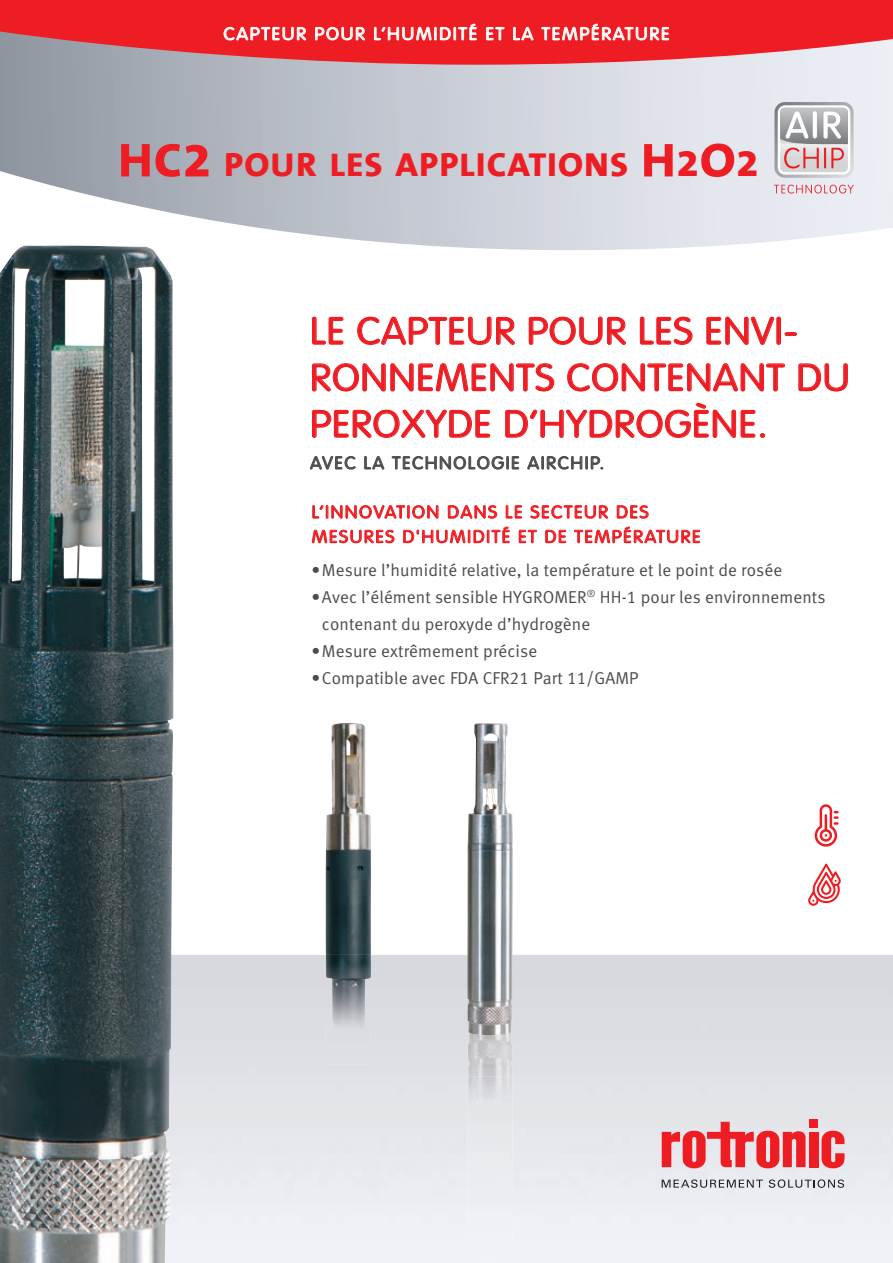
<style>
.page{position:relative;width:893px;height:1263px;background:#fff}
.page>*{position:absolute;margin:0;border:0;box-sizing:border-box;transform-origin:0 0}
.t1{font:300 37.65px/46.5px "VAG Rounded LT";letter-spacing:.02em;color:#ee1d23;scale:1.08 1}
.t2{font:800 33.6px "The Mix B8";letter-spacing:.03em;color:#ee1d23;scale:1.06 1}
.t3{font:300 17.4px/24.6px "VAG Rounded LT";letter-spacing:.09em;color:#ee1d23;scale:1.08 1}
.t4{font:300 17.4px "VAG Rounded LT";letter-spacing:.1em;color:#fff;scale:1.08 1}
.t5{font:300 17.4px "VAG Rounded LT";letter-spacing:.09em;color:#4b4c4d;scale:1.08 1}
.t6{font:17.25px/27px "Meta Normal LF";letter-spacing:.01em;color:#4b4c4d}
.s1{font-size:48px}
.s2{font-size:38.1px}
</style>
<div class="page">
<svg style="left:0;top:65px;width:893px;height:185px;background:#ccd0d7"></svg>
<svg style="left:0;top:0;width:893px;height:65px;background:#e43a41"></svg>
<img style="left:173px;top:955px;width:720px;height:308px">
<img style="left:467px;top:1035px;width:46px;height:228px">
<svg style="left:774px;top:185px;width:80px;height:8px"></svg>
<svg style="left:774px;top:102px;width:80px;height:76px"></svg>
<svg style="left:815px;top:804px;width:24px;height:43px"></svg>
<svg style="left:808px;top:864px;width:33px;height:42px"></svg>
<img style="left:0;top:246px;width:173px;height:1017px">
<img style="left:467px;top:723px;width:46px;height:312px">
<img style="left:326px;top:723px;width:45px;height:341px">
<div style="left:809px;top:1132px;width:9px;height:35px;background:#ee1d23"></div>
<svg style="left:822px;top:1131px;width:22px;height:37px"></svg>
<div style="left:809px;top:1119px;width:9px;height:9px;background:#ee1d23"></div>
<svg style="left:662px;top:1122px;width:143px;height:46px;background:#ea7e83"></svg>
<svg style="left:662px;top:1179px;width:101px;height:8px"></svg>
<svg style="left:769px;top:1179px;width:75px;height:8px"></svg>
<svg style="left:224px;top:26px;width:82px;height:15px"></svg>
<svg style="left:315px;top:27px;width:50px;height:14px"></svg>
<svg style="left:374px;top:21px;width:103px;height:24px;background:#f14a4f"></svg>
<svg style="left:486px;top:27px;width:19px;height:14px"></svg>
<svg style="left:513px;top:26px;width:21px;height:15px"></svg>
<svg style="left:541px;top:21px;width:128px;height:24px;background:#f14d52"></svg>
<svg style="left:312px;top:316px;width:32px;height:29px"></svg>
<svg style="left:357px;top:316px;width:158px;height:29px"></svg>
<svg style="left:528px;top:316px;width:98px;height:29px"></svg>
<svg style="left:639px;top:316px;width:54px;height:29px"></svg>
<svg style="left:706px;top:316px;width:69px;height:29px"></svg>
<div style="left:776px;top:317px;width:5px;height:28px;border:1px solid #ee1d23;border-radius:2px"></div>
<div style="left:785px;top:332px;width:12px;height:4px;border:1px solid #ee1d23"></div>
<svg style="left:312px;top:363px;width:243px;height:29px"></svg>
<svg style="left:567px;top:363px;width:218px;height:29px"></svg>
<svg style="left:798px;top:363px;width:50px;height:29px"></svg>
<svg style="left:312px;top:409px;width:179px;height:29px"></svg>
<svg style="left:505px;top:402px;width:260px;height:36px"></svg>
<svg style="left:310px;top:456px;width:46px;height:14px"></svg>
<svg style="left:364px;top:456px;width:21px;height:14px"></svg>
<svg style="left:391px;top:456px;width:128px;height:14px"></svg>
<svg style="left:527px;top:456px;width:76px;height:14px"></svg>
<svg style="left:312px;top:505px;width:127px;height:14px"></svg>
<svg style="left:448px;top:505px;width:49px;height:14px"></svg>
<svg style="left:506px;top:505px;width:16px;height:14px"></svg>
<svg style="left:530px;top:505px;width:78px;height:14px"></svg>
<svg style="left:617px;top:505px;width:32px;height:14px"></svg>
<svg style="left:312px;top:529px;width:83px;height:15px"></svg>
<svg style="left:403px;top:526px;width:107px;height:18px"></svg>
<svg style="left:519px;top:530px;width:18px;height:13px"></svg>
<svg style="left:545px;top:530px;width:21px;height:13px"></svg>
<svg style="left:574px;top:526px;width:126px;height:18px"></svg>
<p class="t4" style="left:224px;top:24px;width:414px">CAPTEUR POUR L’HUMIDITÉ ET LA TEMPÉRATURE</p>
<h2 class="t2" style="left:118px;top:147px;width:606px"><span class="s1">HC2</span> POUR LES APPLICATIONS <span class="s1">H</span><span class="s2">2</span><span class="s1">O</span><span class="s2">2</span></h2>
<h1 class="t1" style="left:310px;top:309px;width:501px">LE CAPTEUR POUR LES ENVI-<br>RONNEMENTS CONTENANT DU<br>PEROXYDE D’HYDROGÈNE.</h1>
<p class="t5" style="left:310px;top:453px;width:274px">AVEC LA TECHNOLOGIE AIRCHIP.</p>
<p class="t3" style="left:312px;top:500px;width:361px">L’INNOVATION DANS LE SECTEUR DES<br>MESURES D'HUMIDITÉ ET DE TEMPÉRATURE</p>
<p class="t6" style="left:311px;top:556px;width:472px">• Mesure l’humidité relative, la température et le point de rosée</p>
<p class="t6" style="left:322px;top:583px;width:505px;text-indent:-11px">• Avec l’élément sensible HYGROMER<sup>®</sup> HH-1 pour les environnements contenant du peroxyde d’hydrogène</p>
<p class="t6" style="left:311px;top:637px;width:227px">• Mesure extrêmement précise</p>
<p class="t6" style="left:311px;top:664px;width:329px">• Compatible avec FDA CFR21 Part 11/GAMP</p>
</div>
